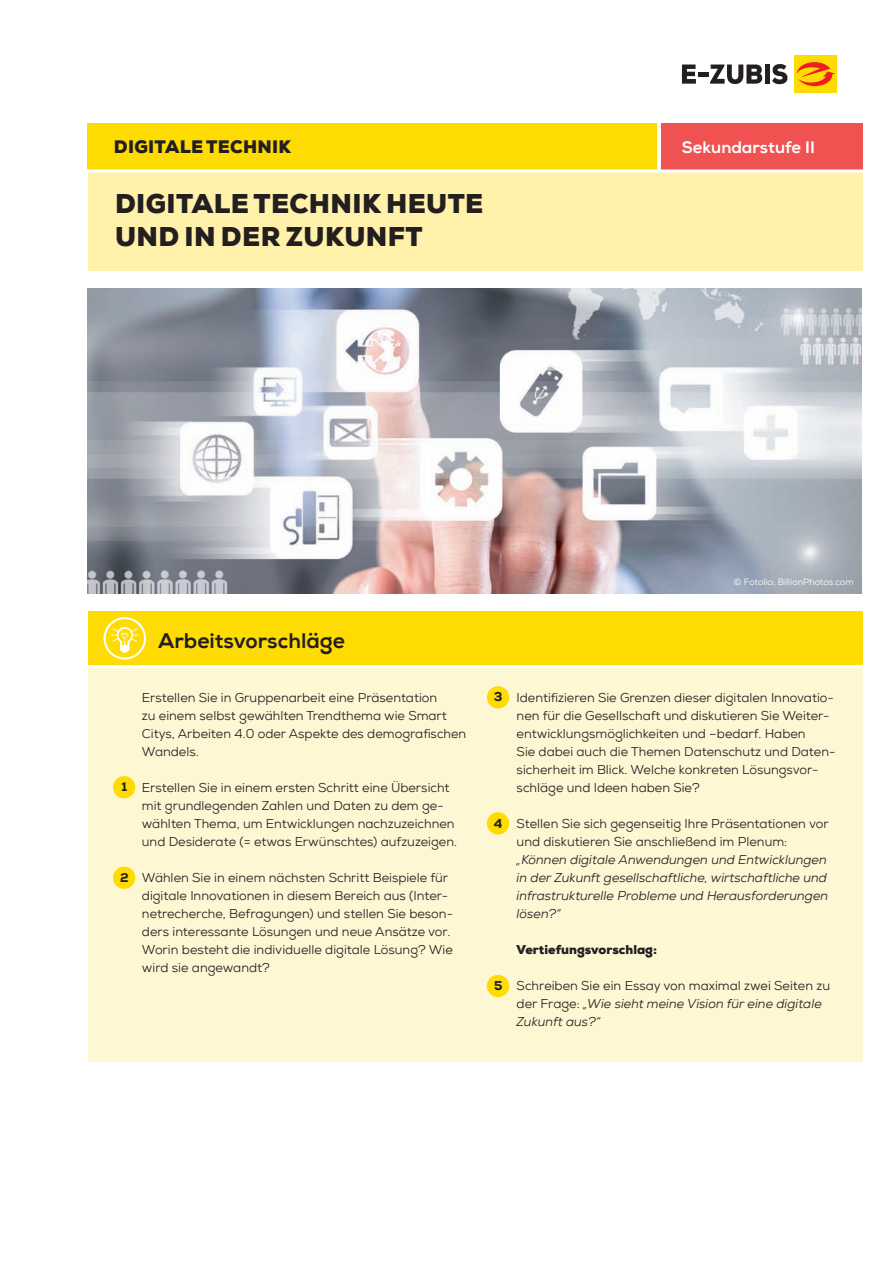
<style>
.page{position:relative;width:893px;height:1263px;background:#fff}
.page>*{position:absolute;margin:0;border:0;box-sizing:border-box;transform-origin:0 0}
.t1{font:900 27px/33px "Nexa";letter-spacing:.015em;color:#231f20}
.t2{font:21px "Nexa X Bold";color:#231f20}
.t3{font:900 18px "Nexa";letter-spacing:.015em;color:#231f20}
.t4{font:16.5px "Nexa X Bold";color:#fff}
.t5{font:12.75px/18px "Nexa";color:#231f20}
.t6{font:italic 12.75px/18px "Nexa";color:#231f20;text-align:justify}
.t7{font:900 12.75px "Nexa";color:#231f20}
.t8{font:800 12.75px "Nexa";color:#231f20}
.t9{font:9px "Nexa";color:#fff}
.s1{font-style:italic}
</style>
<div class="page">
<img style="left:88px;top:288px;width:774px;height:305px">
<svg style="left:682px;top:65px;width:14px;height:19px"></svg>
<hr style="left:698px;top:72px;width:10px;height:4px;background:#231f20">
<svg style="left:710px;top:65px;width:52px;height:19px"></svg>
<div style="left:765px;top:65px;width:5px;height:19px;background:#231f20"></div>
<svg style="left:772px;top:64px;width:15px;height:20px"></svg>
<div style="left:794px;top:55px;width:43px;height:38px;background:#ffdc01"></div>
<svg style="left:797px;top:62px;width:38px;height:24px"></svg>
<div style="left:88px;top:612px;width:774px;height:53px;background:#ffdc01"></div>
<div style="left:88px;top:668px;width:774px;height:394px;background:#fef7d4"></div>
<svg style="left:105px;top:618px;width:40px;height:40px"></svg>
<div style="left:104px;top:617px;width:42px;height:42px;border:2px solid #fff;border-radius:50%"></div>
<svg style="left:111px;top:627px;width:27px;height:26px"></svg>
<div style="left:113px;top:776px;width:22px;height:22px;background:#ffdc01;border-radius:50%"></div>
<div style="left:113px;top:866px;width:22px;height:23px;background:#ffdc01;border-radius:50%"></div>
<div style="left:487px;top:812px;width:22px;height:22px;background:#ffdc01;border-radius:50%"></div>
<div style="left:487px;top:975px;width:22px;height:22px;background:#ffdc01;border-radius:50%"></div>
<div style="left:487px;top:686px;width:22px;height:22px;background:#ffdc01;border-radius:50%"></div>
<div style="left:88px;top:171px;width:774px;height:100px;background:#fff0aa"></div>
<div style="left:88px;top:123px;width:773px;height:48px;background:#ffdc01"></div>
<div style="left:659px;top:123px;width:203px;height:48px;background:#f05252"></div>
<hr style="left:657px;top:121px;width:4px;height:51px;background:#fff">
<hr style="left:82px;top:170px;width:792px;height:3px;background:#fff">
<h3 class="t3" style="left:114px;top:135px;width:179px">DIGITALE TECHN IK</h3>
<p class="t4" style="left:682px;top:137px;width:134px">Sekundarstufe II</p>
<h1 class="t1" style="left:115px;top:187px;width:367px">DIGITALE TECHN IK HEUTE<br>UND IN DER ZUKUNFT</h1>
<h2 class="t2" style="left:158px;top:628px;width:188px">Arbeitsvorschläge</h2>
<p class="t8" style="left:121px;top:779px;width:7px">1</p>
<p class="t8" style="left:120px;top:869px;width:10px">2</p>
<p class="t5" style="left:142px;top:689px;width:326px">Erstellen Sie in Gruppenarbeit eine Präsentation<br>zu einem selbst gewählten Trendthema wie Smart Citys, Arbeiten 4.0 oder Aspekte des demografischen Wandels.</p>
<p class="t5" style="left:142px;top:779px;width:317px">Erstellen Sie in einem ersten Schritt eine Übersicht mit grundlegenden Zahlen und Daten zu dem ge&shy;wählten Thema, um Entwicklungen nachzuzeichnen und Desiderate (= etwas Erwünschtes) aufzuzeigen.</p>
<p class="t5" style="left:142px;top:869px;width:313px">Wählen Sie in einem nächsten Schritt Beispiele für digitale Innovationen in diesem Bereich aus (Inter&shy;netrecherche, Befragungen) und stellen Sie beson&shy;ders interessante Lösungen und neue Ansätze vor.<br>Worin besteht die individuelle digitale Lösung? Wie wird sie angewandt?</p>
<p class="t9" style="left:734px;top:576px;width:121px">© Fotolia; BillionPhotos.com</p>
<p class="t8" style="left:494px;top:689px;width:10px">3</p>
<p class="t8" style="left:494px;top:815px;width:10px">4</p>
<p class="t8" style="left:494px;top:977px;width:10px">5</p>
<p class="t5" style="left:517px;top:689px;width:320px">Identifizieren Sie Grenzen dieser digitalen Innovatio&shy;nen für die Gesellschaft und diskutieren Sie Weiter&shy;entwicklungsmöglichkeiten und –bedarf. Haben<br>Sie dabei auch die Themen Datenschutz und Daten&shy;sicherheit im Blick. Welche konkreten Lösungsvor&shy;schläge und Ideen haben Sie?</p>
<p class="t5" style="left:517px;top:815px;width:314px">Stellen Sie sich gegenseitig Ihre Präsentationen vor und diskutieren Sie anschließend im Plenum:</p>
<p class="t6" style="left:517px;top:851px;width:313px">„Können digitale Anwendungen und Entwicklungen in der Zukunft gesellschaftliche, wirtschaftliche und infrastrukturelle Probleme und Herausforderungen lösen?“</p>
<p class="t7" style="left:517px;top:941px;width:142px">VERTIEFUNGSVORSCHLAG:</p>
<p class="t5" style="left:517px;top:977px;width:315px">Schreiben Sie ein Essay von maximal zwei Seiten zu der Frage: <span class="s1">„Wie sieht meine Vision für eine digitale<br>Zukunft aus?“</span></p>
</div>
